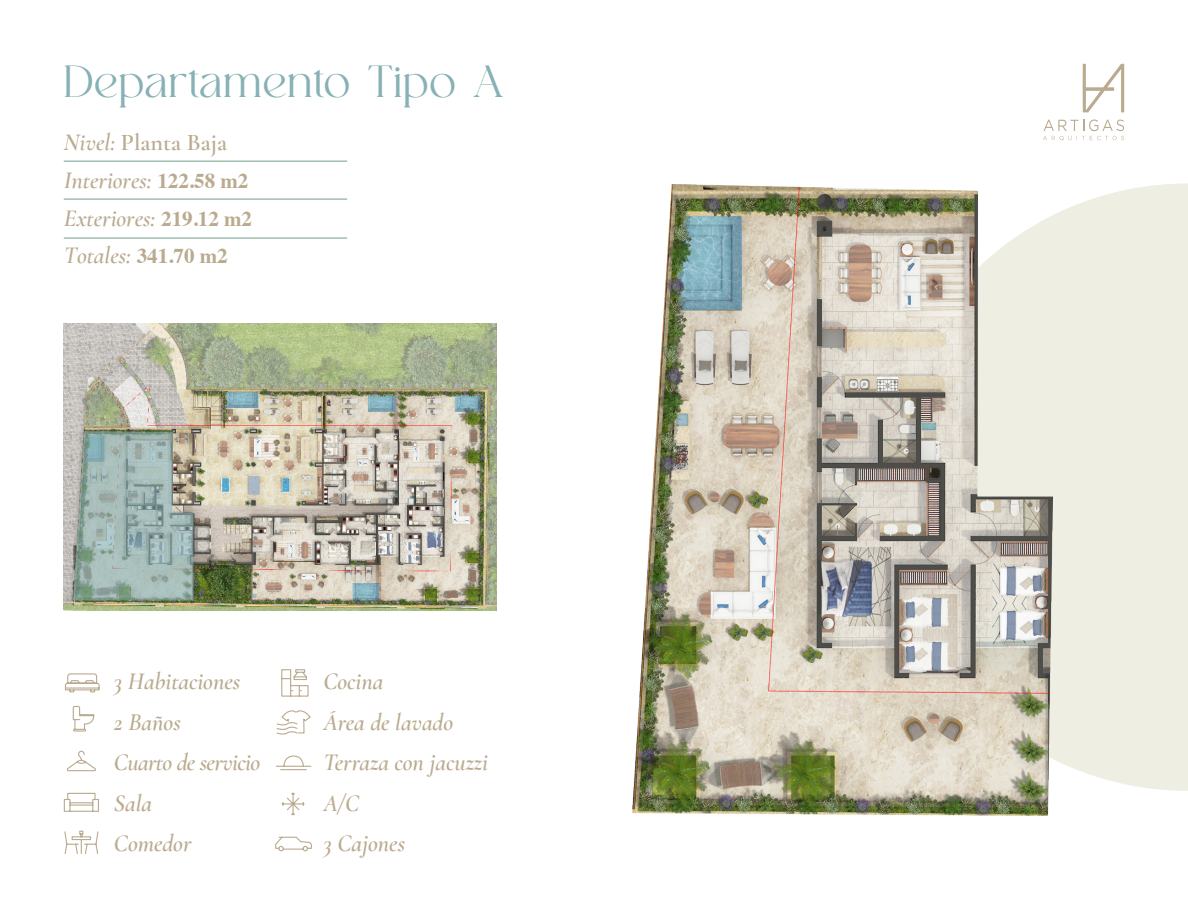
<style>
.page{position:relative;width:1188px;height:918px;background:#fff}
.page>*{position:absolute;margin:0;border:0;box-sizing:border-box;transform-origin:0 0}
.t1{font:45px "NT Fabulous";letter-spacing:.015em;color:#87b1b5}
.t2{font:italic 600 24px "Cormorant Garamond";color:#baab90}
.t3{font:italic 600 24px "Cormorant Garamond";letter-spacing:-.025em;color:#baab90}
.t4{font:600 24px "Cormorant Garamond";color:#baab90}
.s1{font-style:italic}
.s2{font-family:"Times";font-weight:700;font-style:normal;font-size:21px}
</style>
<div class="page">
<div style="left:1053px;top:183px;width:135px;height:608px;background:#efeee3"></div>
<img style="left:64px;top:324px;width:433px;height:287px">
<svg style="left:73px;top:431px;width:120px;height:169px;background:#a0b3ad"></svg>
<svg style="left:64px;top:673px;width:36px;height:20px"></svg>
<svg style="left:64px;top:830px;width:35px;height:24px"></svg>
<svg style="left:281px;top:669px;width:28px;height:28px"></svg>
<svg style="left:72px;top:705px;width:23px;height:27px"></svg>
<svg style="left:66px;top:750px;width:30px;height:22px"></svg>
<svg style="left:276px;top:710px;width:35px;height:25px"></svg>
<svg style="left:63px;top:792px;width:36px;height:20px"></svg>
<svg style="left:275px;top:836px;width:37px;height:16px"></svg>
<svg style="left:281px;top:792px;width:24px;height:24px"></svg>
<svg style="left:275px;top:755px;width:37px;height:16px"></svg>
<hr style="left:64px;top:160px;width:283px;height:2px;background:#a1bfb2">
<hr style="left:64px;top:198px;width:283px;height:2px;background:#a1bfb2">
<hr style="left:64px;top:237px;width:283px;height:2px;background:#a1bfb2">
<img style="left:632px;top:185px;width:421px;height:631px">
<svg style="left:1083px;top:64px;width:41px;height:48px"></svg>
<svg style="left:1043px;top:119px;width:81px;height:21px"></svg>
<p class="t1" style="left:64px;top:55px;width:441px">Departamento Tipo A</p>
<p class="t4" style="left:64px;top:128px;width:165px"><span class="s1">Nivel:</span> Planta Baja</p>
<p class="t2" style="left:64px;top:166px;width:186px">Interiores: <span class="s2">122.58 m2</span></p>
<p class="t2" style="left:64px;top:204px;width:190px">Exteriores: <span class="s2">219.12 m2</span></p>
<p class="t2" style="left:64px;top:241px;width:166px">Totales: <span class="s2">341.70 m2</span></p>
<p class="t2" style="left:114px;top:667px;width:128px">3 Habitaciones</p>
<p class="t2" style="left:114px;top:707px;width:68px">2 Baños</p>
<p class="t3" style="left:114px;top:748px;width:148px">Cuarto de servicio</p>
<p class="t2" style="left:114px;top:788px;width:40px">Sala</p>
<p class="t2" style="left:114px;top:829px;width:79px">Comedor</p>
<p class="t2" style="left:324px;top:667px;width:61px">Cocina</p>
<p class="t2" style="left:324px;top:707px;width:131px">Área de lavado</p>
<p class="t2" style="left:324px;top:748px;width:166px">Terraza con jacuzzi</p>
<p class="t2" style="left:324px;top:788px;width:37px">A/C</p>
<p class="t2" style="left:324px;top:829px;width:83px">3 Cajones</p>
</div>
